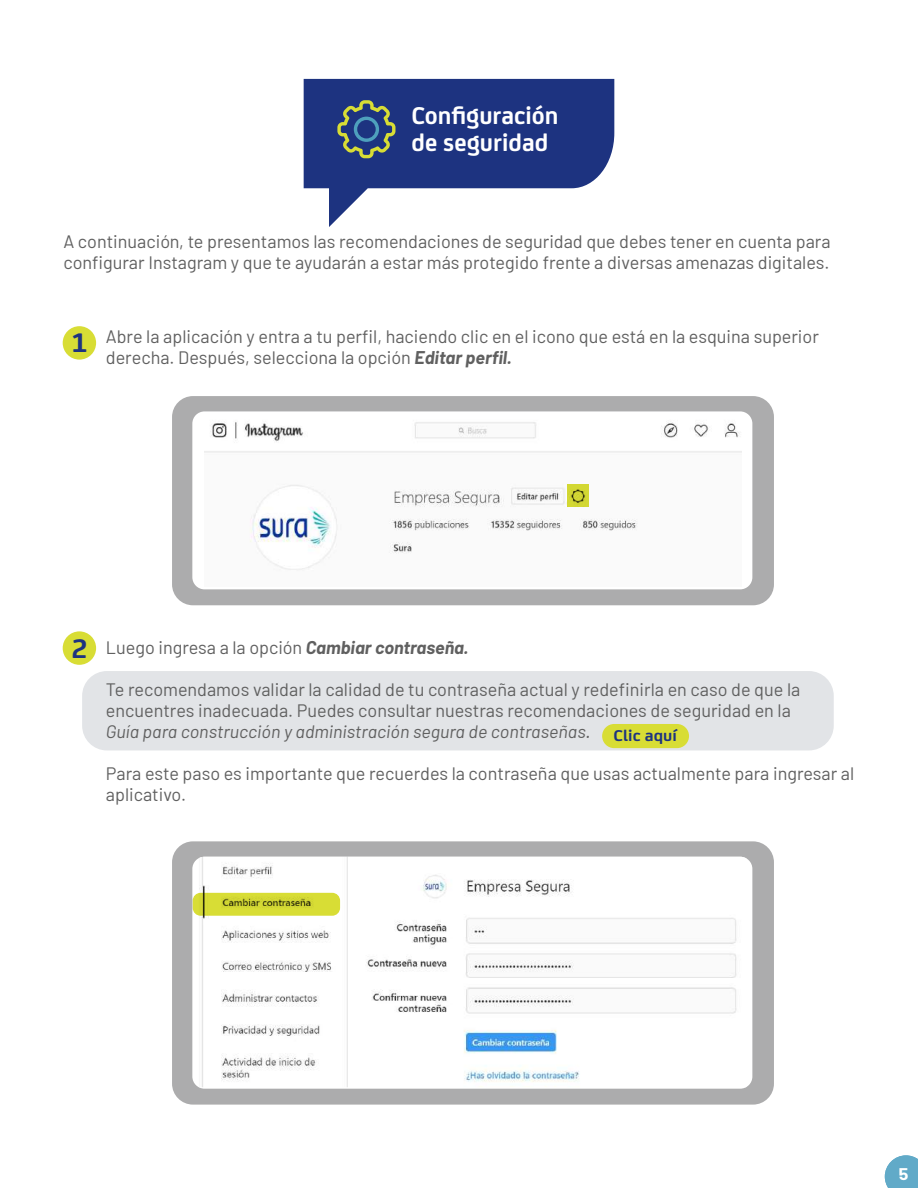
<style>
.page{position:relative;width:918px;height:1188px;background:#fff}
.page>*{position:absolute;margin:0;border:0;box-sizing:border-box;transform-origin:0 0}
.t1{font:700 28.8px "FS Joey";color:#1d3380;scale:1.08 1}
.t2{font:700 25.95px/27px "FS Joey";color:#fff}
.t3{font:18px/21px "Barlow";color:#606060}
.t4{font:italic 18px "Barlow";color:#606060}
.t5{font:700 16.65px "FS Joey";color:#1d3380;scale:1.08 1}
.t6{font:700 16.5px "Barlow";color:#fff;scale:1.08 1}
.s1{font-weight:700;font-style:italic}
</style>
<div class="page">
<div style="left:82px;top:671px;width:752px;height:79px;background:#e2e4e7;border-radius:25px"></div>
<svg style="left:304px;top:79px;width:310px;height:148px;fill:#1d3380"></svg>
<svg style="left:337px;top:100px;width:58px;height:58px;background:#475e74"></svg>
<div style="left:63px;top:326px;width:33px;height:34px;background:#d8dd35;border-radius:50%"></div>
<div style="left:172px;top:841px;width:602px;height:264px;background:#acacad;border-radius:21px"></div>
<div style="left:192px;top:857px;width:560px;height:232px;background:#fff;border-radius:12px"></div>
<img style="left:199px;top:857px;width:547px;height:230px">
<svg style="left:193px;top:893px;width:147px;height:23px;background:#cace33"></svg>
<div style="left:172px;top:396px;width:602px;height:209px;background:#acacad;border-radius:21px"></div>
<div style="left:192px;top:411px;width:560px;height:178px;background:#fff;border-radius:12px"></div>
<img style="left:204px;top:422px;width:537px;height:148px">
<svg style="left:567px;top:484px;width:21px;height:23px"></svg>
<svg style="left:885px;top:1155px;width:33px;height:33px"></svg>
<div style="left:602px;top:724px;width:87px;height:24px;background:#d8dd35;border-radius:12px"></div>
<div style="left:63px;top:631px;width:33px;height:34px;background:#d8dd35;border-radius:50%"></div>
<h2 class="t2" style="left:412px;top:100px;width:148px">Configuración de seguridad</h2>
<p class="t3" style="left:63px;top:230px;width:769px">A continuación, te presentamos las recomendaciones de seguridad que debes tener en cuenta para configurar Instagram y que te ayudarán a estar más protegido frente a diversas amenazas digitales.</p>
<h1 class="t1" style="left:71px;top:321px;width:17px">1</h1>
<p class="t3" style="left:106px;top:324px;width:715px">Abre la aplicación y entra a tu perfil, haciendo clic en el icono que está en la esquina superior derecha. Después, selecciona la opción <span class="s1">Editar perfil.</span></p>
<h1 class="t1" style="left:71px;top:626px;width:17px">2</h1>
<p class="t3" style="left:106px;top:635px;width:364px">Luego ingresa a la opción <span class="s1">Cambiar contraseña.</span></p>
<p class="t3" style="left:106px;top:677px;width:696px">Te recomendamos validar la calidad de tu contraseña actual y redefinirla en caso de que la encuentres inadecuada. Puedes consultar nuestras recomendaciones de seguridad en la</p>
<p class="t4" style="left:106px;top:720px;width:486px">Guía para construcción y administración segura de contraseñas.</p>
<p class="t3" style="left:106px;top:761px;width:750px">Para este paso es importante que recuerdes la contraseña que usas actualmente para ingresar al aplicativo.</p>
<p class="t5" style="left:613px;top:723px;width:60px">Clic aquí</p>
<p class="t6" style="left:899px;top:1162px;width:10px">35</p>
</div>
